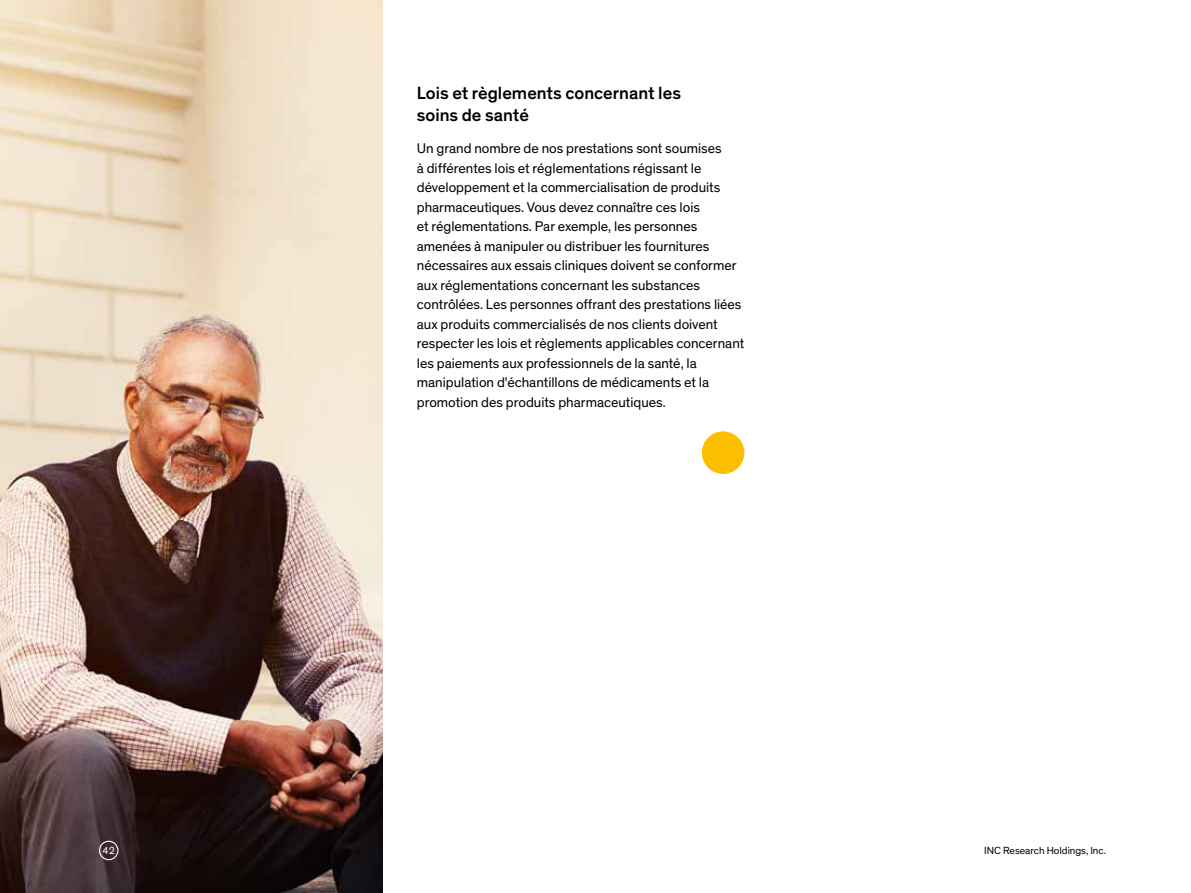
<style>
.page{position:relative;width:1191px;height:893px;background:#fff}
.page>*{position:absolute;margin:0;border:0;box-sizing:border-box;transform-origin:0 0}
.t1{font:500 18px/21.6px "Theinhardt";color:#000}
.t2{font:14.25px/19.5px "Theinhardt";color:#000}
.t3{font:10.5px "Theinhardt";color:#000}
.t4{font:10.5px "Theinhardt";color:#fff}
</style>
<div class="page">
<img style="left:0;top:0;width:383px;height:893px">
<div style="left:99px;top:841px;width:19px;height:19px;border:1px solid #fff;border-radius:50%"></div>
<div style="left:702px;top:431px;width:42px;height:43px;background:#fcbf00;border-radius:50%"></div>
<p class="t1" style="left:417px;top:83px;width:266px">Lois et règlements concernant les soins de santé</p>
<p class="t2" style="left:417px;top:139px;width:329px">Un grand nombre de nos prestations sont soumises<br>à différentes lois et réglementations régissant le développement et la commercialisation de produits pharmaceutiques. Vous devez connaître ces lois<br>et réglementations. Par exemple, les personnes amenées à manipuler ou distribuer les fournitures nécessaires aux essais cliniques doivent se conformer aux réglementations concernant les substances contrôlées. Les personnes offrant des prestations liées aux produits commercialisés de nos clients doivent respecter les lois et règlements applicables concernant les paiements aux professionnels de la santé, la manipulation d'échantillons de médicaments et la promotion des produits pharmaceutiques.</p>
<p class="t4" style="left:103px;top:844px;width:14px">42</p>
<p class="t3" style="left:984px;top:844px;width:123px">INC Research Holdings, Inc.</p>
</div>
